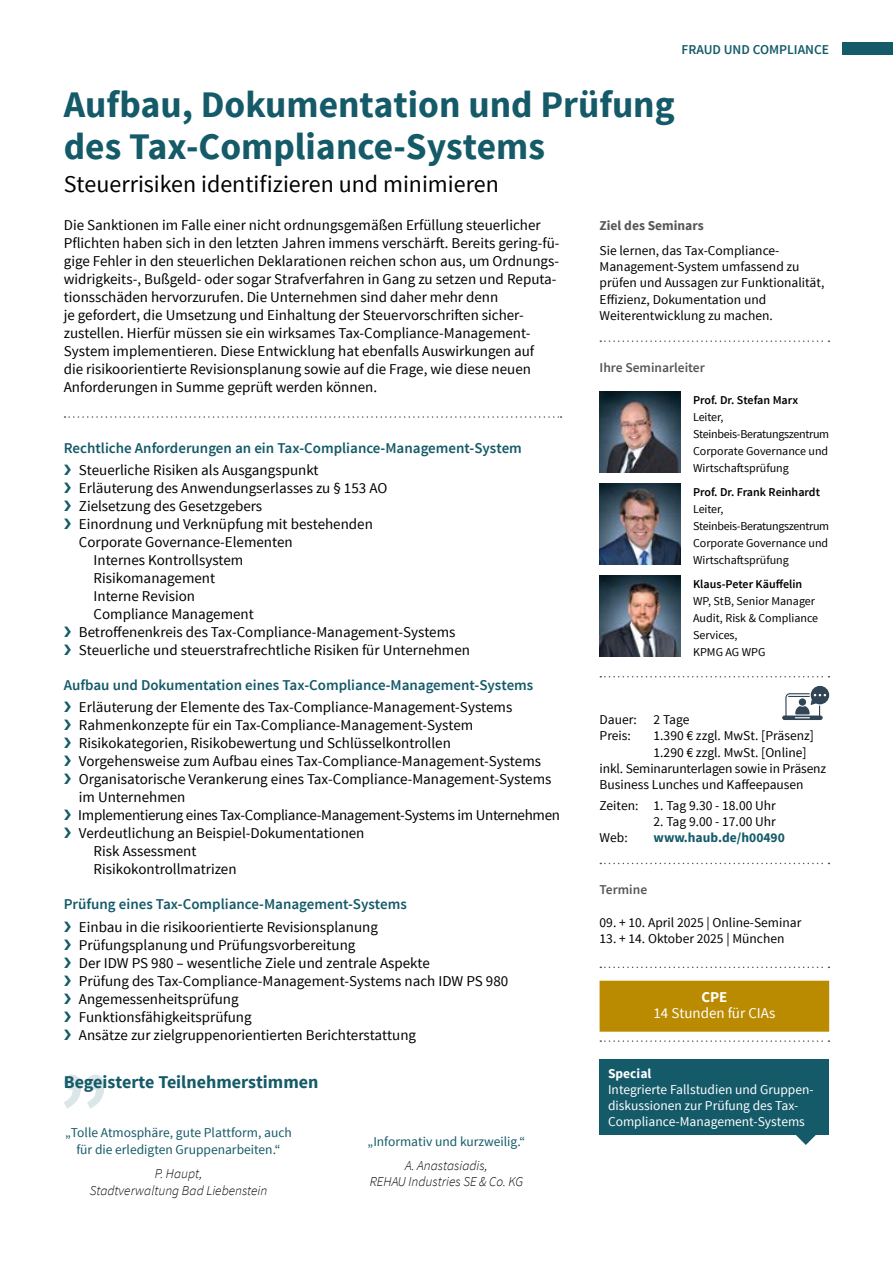
<style>
.page{position:relative;width:893px;height:1263px;background:#fff}
.page>*{position:absolute;margin:0;border:0;box-sizing:border-box;transform-origin:0 0}
.t1{font:700 37.5px/42px "Source Sans Pro";color:#145a68}
.t2{font:24px "Source Sans Pro";color:#000}
.t3{font:700 18px "Source Sans Pro";color:#145a68}
.t4{font:15px/18px "Source Sans Pro";color:#000}
.t5{font:600 15px/22.2px "Source Sans Pro";color:#145a68}
.t6{font:15px "Source Sans Pro";letter-spacing:-.02em;color:#000}
.t7{font:15px "Source Sans Pro";color:#fff}
.t8{font:700 15px "Source Sans Pro";color:#fff}
.t9{font:13.5px/16.2px "Source Sans Pro";color:#000}
.t10{font:13.5px/16.2px "Source Sans Pro";color:#145a68;text-align:center}
.t11{font:13.5px/16.2px "Source Sans Pro";color:#fff}
.t12{font:italic 300 13.5px/16.2px "Source Sans Pro";color:#000;text-align:center}
.t13{font:600 13.5px "Source Sans Pro";color:#575756}
.t14{font:600 13.5px "Source Sans Pro";color:#145a68}
.t15{font:700 13.5px "Source Sans Pro";color:#145a68}
.t16{font:700 13.5px "Source Sans Pro";color:#575756}
.t17{font:700 13.5px "Source Sans Pro";color:#fff}
.t18{font:12px/17px "Source Sans Pro";color:#000}
.t19{font:600 12px "Source Sans Pro";color:#000}
.s1{font-weight:400;color:#000}
.s2{color:#145a68}
</style>
<div class="page">
<div style="left:842px;top:43px;width:51px;height:12px;background:#145a68"></div>
<svg style="left:600px;top:340px;width:229px;height:2px"></svg>
<svg style="left:600px;top:676px;width:229px;height:1px"></svg>
<svg style="left:600px;top:863px;width:229px;height:1px"></svg>
<svg style="left:600px;top:966px;width:229px;height:2px"></svg>
<svg style="left:600px;top:1040px;width:229px;height:2px"></svg>
<div style="left:600px;top:981px;width:229px;height:51px;background:#ba8a00"></div>
<img style="left:600px;top:391px;width:80px;height:81px">
<img style="left:600px;top:483px;width:80px;height:81px">
<img style="left:600px;top:575px;width:80px;height:81px">
<div style="left:600px;top:1059px;width:229px;height:76px;background:#145a68"></div>
<svg style="left:796px;top:1135px;width:20px;height:10px"></svg>
<svg style="left:782px;top:686px;width:47px;height:34px"></svg>
<svg style="left:65px;top:416px;width:497px;height:2px"></svg>
<svg style="left:64px;top:1074px;width:40px;height:34px"></svg>
<p class="t14" style="left:681px;top:40px;width:149px">FRAUD UND COMPLIANCE</p>
<h1 class="t1" style="left:64px;top:85px;width:612px">Aufbau, Dokumentation und Prüfung des Tax-Compliance-Systems</h1>
<h2 class="t2" style="left:64px;top:170px;width:436px">Steuerrisiken identifizieren und minimieren</h2>
<p class="t4" style="left:64px;top:217px;width:497px">Die Sanktionen im Falle einer nicht ordnungsgemäßen Erfüllung steuerlicher Pflichten haben sich in den letzten Jahren immens verschärft. Bereits gering-fü&shy;gige Fehler in den steuerlichen Deklarationen reichen schon aus, um Ordnungs&shy;widrigkeits-, Bußgeld- oder sogar Strafverfahren in Gang zu setzen und Reputa&shy;tionsschäden hervorzurufen. Die Unternehmen sind daher mehr denn<br>je gefordert, die Umsetzung und Einhaltung der Steuervorschriften sicher&shy;zustellen. Hierfür müssen sie ein wirksames Tax-Compliance-Management-System implementieren. Diese Entwicklung hat ebenfalls Auswirkungen auf<br>die risikoorientierte Revisionsplanung sowie auf die Frage, wie diese neuen Anforderungen in Summe geprüft werden können.</p>
<p class="t5" style="left:64px;top:437px;width:460px">Rechtliche Anforderungen an ein Tax-Compliance-Management-System ❯ <span class="s1">Steuerliche Risiken als Ausgangspunkt</span></p>
<p class="t4" style="left:64px;top:479px;width:325px"><span class="s2">❯</span> Erläuterung des Anwendungserlasses zu § 153 AO</p>
<p class="t4" style="left:64px;top:497px;width:200px"><span class="s2">❯</span> Zielsetzung des Gesetzgebers</p>
<p class="t4" style="left:64px;top:515px;width:311px"><span class="s2">❯</span> Einordnung und Verknüpfung mit bestehenden</p>
<p class="t4" style="left:79px;top:533px;width:215px">Corporate Governance-Elementen</p>
<p class="t4" style="left:94px;top:551px;width:151px">Internes Kontrollsystem</p>
<p class="t4" style="left:94px;top:569px;width:123px">Risikomanagement</p>
<p class="t4" style="left:94px;top:587px;width:103px">Interne Revision</p>
<p class="t4" style="left:94px;top:605px;width:162px">Compliance Management</p>
<p class="t4" style="left:64px;top:623px;width:393px"><span class="s2">❯</span> Betroffenenkreis des Tax-Compliance-Management-Systems</p>
<p class="t4" style="left:64px;top:641px;width:408px"><span class="s2">❯</span> Steuerliche und steuerstrafrechtliche Risiken für Unternehmen</p>
<p class="t5" style="left:64px;top:674px;width:471px">Aufbau und Dokumentation eines Tax-Compliance-Management-Systems ❯ <span class="s1">Erläuterung der Elemente des Tax-Compliance-Management-Systems</span></p>
<p class="t4" style="left:64px;top:717px;width:411px"><span class="s2">❯</span> Rahmenkonzepte für ein Tax-Compliance-Management-System</p>
<p class="t4" style="left:64px;top:735px;width:389px"><span class="s2">❯</span> Risikokategorien, Risikobewertung und Schlüsselkontrollen</p>
<p class="t4" style="left:64px;top:753px;width:479px"><span class="s2">❯</span> Vorgehensweise zum Aufbau eines Tax-Compliance-Management-Systems</p>
<p class="t4" style="left:64px;top:771px;width:489px"><span class="s2">❯</span> Organisatorische Verankerung eines Tax-Compliance-Management-Systems</p>
<p class="t4" style="left:79px;top:789px;width:108px">im Unternehmen</p>
<p class="t6" style="left:64px;top:806px;width:498px"><span class="s2">❯</span> Implementierung eines Tax-Compliance-Management-Systems im Unternehmen</p>
<p class="t4" style="left:64px;top:825px;width:302px"><span class="s2">❯</span> Verdeutlichung an Beispiel-Dokumentationen</p>
<p class="t4" style="left:94px;top:843px;width:105px">Risk Assessment</p>
<p class="t4" style="left:94px;top:861px;width:145px">Risikokontrollmatrizen</p>
<p class="t5" style="left:64px;top:894px;width:345px">Prüfung eines Tax-Compliance-Management-Systems ❯ <span class="s1">Einbau in die risikoorientierte Revisionsplanung</span></p>
<p class="t4" style="left:64px;top:936px;width:446px"><span class="s2">❯</span> Prüfungsplanung und Prüfungsvorbereitung<br><span class="s2">❯</span> Der IDW PS 980 – wesentliche Ziele und zentrale Aspekte<br><span class="s2">❯</span> Prüfung des Tax-Compliance-Management-Systems nach IDW PS 980 <span class="s2">❯</span> Angemessenheitsprüfung<br><span class="s2">❯</span> Funktionsfähigkeitsprüfung<br><span class="s2">❯</span> Ansätze zur zielgruppenorientierten Berichterstattung</p>
<p class="t3" style="left:64px;top:1070px;width:256px">Begeisterte Teilnehmerstimmen</p>
<p class="t10" style="left:65px;top:1125px;width:228px">„Tolle Atmosphäre, gute Plattform, auch für die erledigten Gruppenarbeiten.“</p>
<p class="t12" style="left:90px;top:1166px;width:179px">P. Haupt,<br>Stadtverwaltung Bad Liebenstein</p>
<p class="t10" style="left:368px;top:1133px;width:159px">„Informativ und kurzweilig.“</p>
<p class="t12" style="left:370px;top:1157px;width:155px">A. Anastasiadis,<br>REHAU Industries SE &amp; Co. KG</p>
<p class="t16" style="left:600px;top:217px;width:106px">Ziel des Seminars</p>
<p class="t9" style="left:600px;top:243px;width:226px">Sie lernen, das Tax-Compliance-Management-System umfassend zu prüfen und Aussagen zur Funktionalität, Effizienz, Dokumentation und Weiterentwicklung zu machen.</p>
<p class="t13" style="left:600px;top:359px;width:107px">Ihre Seminarleiter</p>
<p class="t19" style="left:693px;top:393px;width:107px">Prof. Dr. Stefan Marx</p>
<p class="t18" style="left:693px;top:409px;width:138px">Leiter,<br>Steinbeis-Beratungszentrum<br>Corporate Governance und<br>Wirtschaftsprüfung</p>
<p class="t19" style="left:693px;top:485px;width:128px">Prof. Dr. Frank Reinhardt</p>
<p class="t18" style="left:693px;top:501px;width:138px">Leiter,<br>Steinbeis-Beratungszentrum<br>Corporate Governance und<br>Wirtschaftsprüfung</p>
<p class="t19" style="left:693px;top:577px;width:111px">Klaus-Peter Käuffelin</p>
<p class="t18" style="left:693px;top:593px;width:127px">WP, StB, Senior Manager<br>Audit, Risk &amp; Compliance<br>Services,<br>KPMG AG WPG</p>
<p class="t9" style="left:600px;top:712px;width:91px">Dauer: 2 Tage<br>Preis:</p>
<p class="t9" style="left:654px;top:728px;width:162px">1.390 € zzgl. MwSt. [Präsenz]</p>
<p class="t9" style="left:654px;top:744px;width:155px">1.290 € zzgl. MwSt. [Online]</p>
<p class="t9" style="left:600px;top:760px;width:228px">inkl. Seminarunterlagen sowie in Präsenz</p>
<p class="t9" style="left:600px;top:777px;width:206px">Business Lunches und Kaffeepausen</p>
<p class="t9" style="left:600px;top:797px;width:178px">Zeiten: 1. Tag 9.30 - 18.00 Uhr</p>
<p class="t9" style="left:654px;top:813px;width:124px">2. Tag 9.00 - 17.00 Uhr</p>
<p class="t9" style="left:600px;top:830px;width:30px">Web:</p>
<p class="t15" style="left:654px;top:829px;width:133px">www.haub.de/h00490</p>
<p class="t13" style="left:600px;top:881px;width:49px">Termine</p>
<p class="t9" style="left:600px;top:915px;width:203px">09. + 10. April 2025 | Online-Seminar</p>
<p class="t9" style="left:600px;top:931px;width:186px">13. + 14. Oktober 2025 | München</p>
<p class="t8" style="left:701px;top:987px;width:28px">CPE</p>
<p class="t7" style="left:653px;top:1004px;width:123px">14 Stunden für CIAs</p>
<p class="t17" style="left:608px;top:1065px;width:45px">Special</p>
<p class="t11" style="left:608px;top:1082px;width:207px">Integrierte Fallstudien und Gruppen&shy;diskussionen zur Prüfung des Tax-<br>Compliance-Management-Systems</p>
</div>
